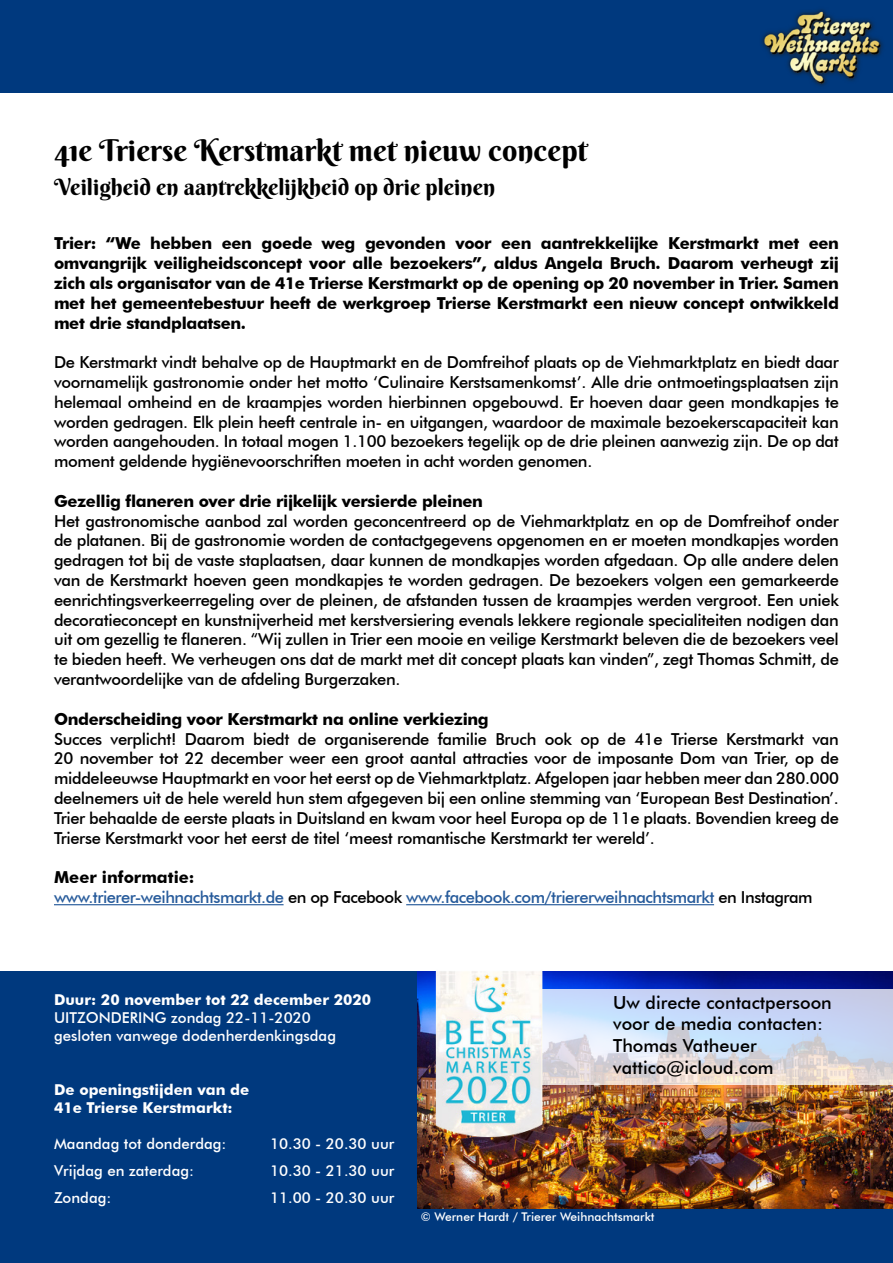
<style>
.page{position:relative;width:893px;height:1263px;background:#fff}
.page>*{position:absolute;margin:0;border:0;box-sizing:border-box;transform-origin:0 0}
.t1{font:30px "Berkshire Swash";color:#000}
.t2{font:22.5px "Berkshire Swash";color:#000}
.t3{font:500 18px/21.6px "Futura BT";color:#000}
.t4{font:500 16.5px/19.8px "Futura BT";letter-spacing:-.02em;color:#000;text-align:justify}
.t5{font:700 16.5px/19.8px "Futura BT";letter-spacing:-.02em;color:#000;text-align:justify}
.t6{font:500 16.5px/19.8px "Futura BT";letter-spacing:-.03em;color:#275b9b}
.t7{font:500 15px/18px "Futura BT";color:#fff}
.t8{font:700 15px/18px "Futura BT";color:#fff}
.t9{font:500 12px "Futura BT";color:#fff}
.s1{font-weight:700;color:#000}
.s2{color:#000}
</style>
<div class="page">
<div style="left:0;top:972px;width:893px;height:291px;background:#00397e"></div>
<hr style="left:54px;top:904px;width:230px;height:1px;background:#275b9b">
<hr style="left:406px;top:904px;width:308px;height:1px;background:#275b9b">
<div style="left:0;top:0;width:893px;height:93px;background:#00397e"></div>
<img style="left:761px;top:9px;width:122px;height:77px">
<img style="left:417px;top:972px;width:476px;height:237px">
<svg style="left:544px;top:989px;width:349px;height:96px;background:#d2d9ea"></svg>
<img style="left:436px;top:971px;width:108px;height:172px">
<h1 class="t1" style="left:54px;top:132px;width:535px">41e Trierse Kerstmarkt met nieuw concept</h1>
<h2 class="t2" style="left:54px;top:173px;width:443px">Veiligheid en aantrekkelijkheid op drie pleinen</h2>
<p class="t5" style="left:54px;top:234px;width:786px">Trier: “We hebben een goede weg gevonden voor een aantrekkelijke Kerstmarkt met een omvangrijk veiligheidsconcept voor alle bezoekers”, aldus Angela Bruch. Daarom verheugt zij zich als organisator van de 41e Trierse Kerstmarkt op de opening op 20 november in Trier. Samen met het gemeentebestuur heeft de werkgroep Trierse Kerstmarkt een nieuw concept ontwikkeld met drie standplaatsen.</p>
<p class="t4" style="left:54px;top:352px;width:786px">De Kerstmarkt vindt behalve op de Hauptmarkt en de Domfreihof plaats op de Viehmarktplatz en biedt daar voornamelijk gastronomie onder het motto ‘Culinaire Kerstsamenkomst’. Alle drie ontmoetingsplaatsen zijn helemaal omheind en de kraampjes worden hierbinnen opgebouwd. Er hoeven daar geen mondkapjes te worden gedragen. Elk plein heeft centrale in- en uitgangen, waardoor de maximale bezoekerscapaciteit kan worden aangehouden. In totaal mogen 1.100 bezoekers tegelijk op de drie pleinen aanwezig zijn. De op dat moment geldende hygiënevoorschriften moeten in acht worden genomen.</p>
<p class="t5" style="left:54px;top:491px;width:430px">Gezellig flaneren over drie rijkelijk versierde pleinen</p>
<p class="t4" style="left:54px;top:511px;width:786px">Het gastronomische aanbod zal worden geconcentreerd op de Viehmarktplatz en op de Domfreihof onder de platanen. Bij de gastronomie worden de contactgegevens opgenomen en er moeten mondkapjes worden gedragen tot bij de vaste staplaatsen, daar kunnen de mondkapjes worden afgedaan. Op alle andere delen van de Kerstmarkt hoeven geen mondkapjes te worden gedragen. De bezoekers volgen een gemarkeerde eenrichtingsverkeerregeling over de pleinen, de afstanden tussen de kraampjes werden vergroot. Een uniek decoratieconcept en kunstnijverheid met kerstversiering evenals lekkere regionale specialiteiten nodigen dan uit om gezellig te flaneren. “Wij zullen in Trier een mooie en veilige Kerstmarkt beleven die de bezoekers veel te bieden heeft. We verheugen ons dat de markt met dit concept plaats kan vinden”, zegt Thomas Schmitt, de verantwoordelijke van de afdeling Burgerzaken.</p>
<p class="t5" style="left:54px;top:709px;width:436px">Onderscheiding voor Kerstmarkt na online verkiezing</p>
<p class="t4" style="left:54px;top:729px;width:786px">Succes verplicht! Daarom biedt de organiserende familie Bruch ook op de 41e Trierse Kerstmarkt van 20 november tot 22 december weer een groot aantal attracties voor de imposante Dom van Trier, op de middeleeuwse Hauptmarkt en voor het eerst op de Viehmarktplatz. Afgelopen jaar hebben meer dan 280.000 deelnemers uit de hele wereld hun stem afgegeven bij een online stemming van ‘European Best Destination’.<br>Trier behaalde de eerste plaats in Duitsland en kwam voor heel Europa op de 11e plaats. Bovendien kreeg de Trierse Kerstmarkt voor het eerst de titel ‘meest romantische Kerstmarkt ter wereld’.</p>
<p class="t6" style="left:54px;top:867px;width:760px"><span class="s1">Meer informatie:<br></span>www.trierer-weihnachtsmarkt.de <span class="s2">en op Facebook</span> www.facebook.com/triererweihnachtsmarkt <span class="s2">en Instagram</span></p>
<p class="t8" style="left:54px;top:990px;width:319px">Duur: 20 november tot 22 december 2020</p>
<p class="t7" style="left:54px;top:1008px;width:284px">UITZONDERING zondag 22-11-2020 gesloten vanwege dodenherdenkingsdag</p>
<p class="t8" style="left:54px;top:1080px;width:197px">De openingstijden van de<br>41e Trierse Kerstmarkt:</p>
<p class="t7" style="left:54px;top:1134px;width:174px">Maandag tot donderdag:</p>
<p class="t7" style="left:270px;top:1134px;width:126px">10.30 - 20.30 uur</p>
<p class="t7" style="left:54px;top:1161px;width:142px">Vrijdag en zaterdag:</p>
<p class="t7" style="left:270px;top:1161px;width:126px">10.30 - 21.30 uur</p>
<p class="t7" style="left:54px;top:1188px;width:59px">Zondag:</p>
<p class="t7" style="left:270px;top:1188px;width:126px">11.00 - 20.30 uur</p>
<p class="t3" style="left:613px;top:991px;width:220px">Uw directe contactpersoon voor de media contacten:<br>Thomas Vatheuer vattico@icloud.com</p>
<p class="t9" style="left:421px;top:1210px;width:235px">© Werner Hardt / Trierer Weihnachtsmarkt</p>
</div>
